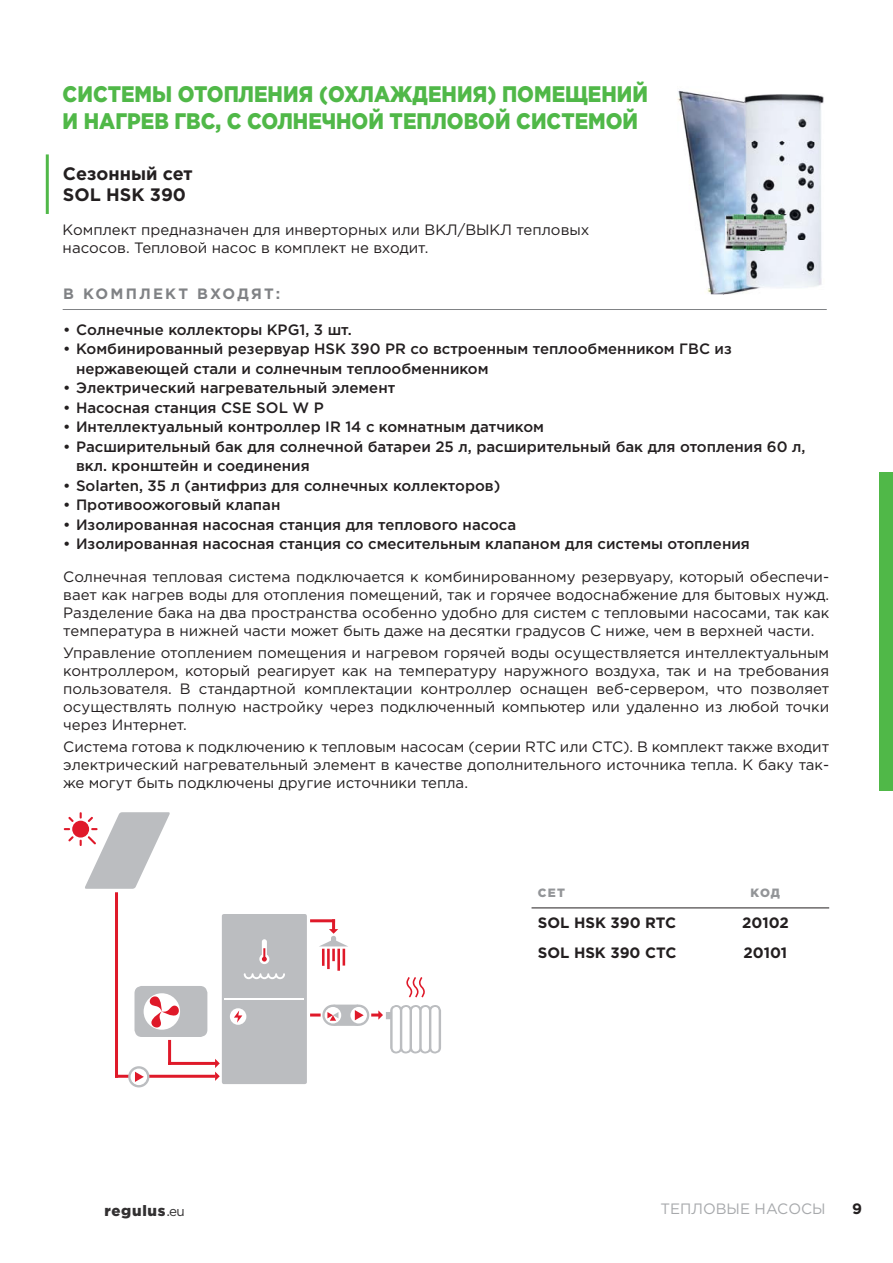
<style>
.page{position:relative;width:893px;height:1263px;background:#fff}
.page>*{position:absolute;margin:0;border:0;box-sizing:border-box;transform-origin:0 0}
.t1{font:900 22.5px/27px "Gotham Pro";color:#50b848;scale:.9 1}
.t2{font:700 18px/21.6px "Gotham Pro";color:#231f20}
.t3{font:15px/18px "Gotham Pro";color:#231f20;text-align:justify}
.t4{font:500 15px/19.5px "Gotham Pro";color:#231f20}
.t5{font:700 15px "Gotham Pro";color:#231f20}
.t6{font:700 15px "Gotham Pro";letter-spacing:.15em;color:#808285}
.t7{font:15px "Gotham Pro";color:#a7a9ac}
.t8{font:900 15px "Gotham Pro";letter-spacing:.05em;color:#323031}
.t9{font:900 12px "Gotham Pro";letter-spacing:.09em;color:#939598}
.s1{font-weight:400}
.s2{font-weight:400;font-size:13.5px}
</style>
<div class="page">
<div style="left:879px;top:472px;width:14px;height:319px;background:#50b848"></div>
<img style="left:677px;top:90px;width:67px;height:48px">
<img style="left:686px;top:138px;width:58px;height:104px">
<img style="left:702px;top:242px;width:53px;height:52px">
<img style="left:819px;top:95px;width:5px;height:190px">
<img style="left:744px;top:94px;width:75px;height:98px">
<img style="left:781px;top:192px;width:38px;height:96px">
<img style="left:744px;top:192px;width:37px;height:23px">
<img style="left:744px;top:250px;width:37px;height:39px">
<img style="left:725px;top:215px;width:61px;height:35px">
<div style="left:222px;top:914px;width:85px;height:170px;background:#bbbdc0;border-radius:2px"></div>
<hr style="left:225px;top:998px;width:79px;height:2px;background:#fff">
<svg style="left:259px;top:939px;width:11px;height:25px"></svg>
<svg style="left:244px;top:973px;width:41px;height:6px"></svg>
<hr style="left:115px;top:1075px;width:100px;height:3px;background:#df1929">
<hr style="left:115px;top:892px;width:3px;height:186px;background:#df1929">
<svg style="left:128px;top:1066px;width:21px;height:21px"></svg>
<div style="left:131px;top:1068px;width:16px;height:17px;background:#fff;border-radius:50%"></div>
<svg style="left:135px;top:1072px;width:9px;height:10px"></svg>
<svg style="left:406px;top:977px;width:19px;height:21px"></svg>
<svg style="left:371px;top:1005px;width:70px;height:48px"></svg>
<div style="left:72px;top:821px;width:17px;height:16px;background:#e0192a;border-radius:50%"></div>
<svg style="left:64px;top:828px;width:6px;height:2px"></svg>
<svg style="left:68px;top:816px;width:6px;height:6px"></svg>
<svg style="left:68px;top:836px;width:6px;height:6px"></svg>
<svg style="left:80px;top:812px;width:90px;height:77px"></svg>
<div style="left:333px;top:1004px;width:26px;height:22px;background:#bbbdc0"></div>
<svg style="left:348px;top:1004px;width:21px;height:22px"></svg>
<svg style="left:350px;top:1007px;width:17px;height:16px"></svg>
<svg style="left:355px;top:1010px;width:9px;height:10px"></svg>
<svg style="left:322px;top:1004px;width:22px;height:22px"></svg>
<div style="left:325px;top:1007px;width:16px;height:16px;background:#fff;border-radius:50%"></div>
<svg style="left:327px;top:1012px;width:11px;height:9px"></svg>
<div style="left:230px;top:1008px;width:16px;height:17px;background:#fff;border-radius:50%"></div>
<svg style="left:234px;top:1010px;width:8px;height:13px"></svg>
<svg style="left:135px;top:986px;width:72px;height:51px"></svg>
<svg style="left:215px;top:1059px;width:5px;height:22px"></svg>
<hr style="left:168px;top:1062px;width:48px;height:3px;background:#df1929">
<hr style="left:168px;top:1040px;width:3px;height:25px;background:#df1929">
<hr style="left:322px;top:949px;width:3px;height:17px;background:#df1929">
<hr style="left:327px;top:949px;width:3px;height:20px;background:#df1929">
<hr style="left:337px;top:949px;width:3px;height:22px;background:#df1929">
<svg style="left:319px;top:919px;width:29px;height:46px"></svg>
<hr style="left:310px;top:919px;width:25px;height:3px;background:#df1929">
<svg style="left:310px;top:1013px;width:11px;height:3px"></svg>
<hr style="left:63px;top:309px;width:764px;height:1px;background:#808285">
<hr style="left:46px;top:154px;width:3px;height:60px;background:#50b848">
<hr style="left:531px;top:907px;width:298px;height:1px;background:#231f20">
<h1 class="t1" style="left:63px;top:82px;width:652px">СИСТЕМЫ ОТОПЛЕНИЯ (ОХЛАЖДЕНИЯ) ПОМЕЩЕНИЙ<br>И НАГРЕВ ГВС, С СОЛНЕЧНОЙ ТЕПЛОВОЙ СИСТЕМОЙ</h1>
<p class="t2" style="left:63px;top:163px;width:131px">Сезонный сет<br>SOL HSK 390</p>
<p class="t3" style="left:63px;top:223px;width:528px">Комплект предназначен для инверторных или ВКЛ/ВЫКЛ тепловых насосов. Тепловой насос в комплект не входит.</p>
<p class="t6" style="left:63px;top:288px;width:218px">В КОМПЛЕКТ ВХОДЯТ:</p>
<p class="t4" style="left:63px;top:320px;width:290px">• Солнечные коллекторы KPG1, 3 шт.</p>
<p class="t4" style="left:76px;top:340px;width:657px;text-indent:-13px">• Комбинированный резервуар HSK 390 PR со встроенным теплообменником ГВС из нержавеющей стали и солнечным теплообменником</p>
<p class="t4" style="left:63px;top:379px;width:333px">• Электрический нагревательный элемент</p>
<p class="t4" style="left:63px;top:398px;width:262px">• Насосная станция CSE SOL W P</p>
<p class="t4" style="left:63px;top:418px;width:482px">• Интеллектуальный контроллер IR 14 с комнатным датчиком</p>
<p class="t4" style="left:76px;top:437px;width:731px;text-indent:-13px">• Расширительный бак для солнечной батареи 25 л, расширительный бак для отопления 60 л, вкл. кронштейн и соединения</p>
<p class="t4" style="left:63px;top:476px;width:439px">• Solarten, 35 л (антифриз для солнечных коллекторов)</p>
<p class="t4" style="left:63px;top:496px;width:219px">• Противоожоговый клапан</p>
<p class="t4" style="left:63px;top:515px;width:454px">• Изолированная насосная станция для теплового насоса</p>
<p class="t4" style="left:63px;top:535px;width:688px">• Изолированная насосная станция со смесительным клапаном для системы отопления</p>
<p class="t3" style="left:63px;top:569px;width:767px">Солнечная тепловая система подключается к комбинированному резервуару, который обеспечи&shy;вает как нагрев воды для отопления помещений, так и горячее водоснабжение для бытовых нужд.<br>Разделение бака на два пространства особенно удобно для систем с тепловыми насосами, так как температура в нижней части может быть даже на десятки градусов С ниже, чем в верхней части.</p>
<p class="t3" style="left:63px;top:645px;width:767px">Управление отоплением помещения и нагревом горячей воды осуществляется интеллектуальным контроллером, который реагирует как на температуру наружного воздуха, так и на требования пользователя. В стандартной комплектации контроллер оснащен веб-сервером, что позволяет осуществлять полную настройку через подключенный компьютер или удаленно из любой точки через Интернет.</p>
<p class="t3" style="left:63px;top:740px;width:767px">Система готова к подключению к тепловым насосам (серии RTC или CTC). В комплект также входит электрический нагревательный элемент в качестве дополнительного источника тепла. К баку так&shy;же могут быть подключены другие источники тепла.</p>
<p class="t9" style="left:538px;top:889px;width:29px">СЕТ</p>
<p class="t9" style="left:751px;top:889px;width:31px">КОД</p>
<p class="t5" style="left:538px;top:918px;width:140px">SOL HSK 390 RTC</p>
<p class="t5" style="left:742px;top:918px;width:48px">20102</p>
<p class="t5" style="left:538px;top:947px;width:140px">SOL HSK 390 CTC</p>
<p class="t5" style="left:743px;top:947px;width:45px">20101</p>
<p class="t8" style="left:104px;top:1205px;width:82px">regulus<span class="s1">.</span><span class="s2">eu</span></p>
<p class="t7" style="left:660px;top:1204px;width:167px">ТЕПЛОВЫЕ НАСОСЫ</p>
<p class="t5" style="left:852px;top:1204px;width:11px">9</p>
</div>
